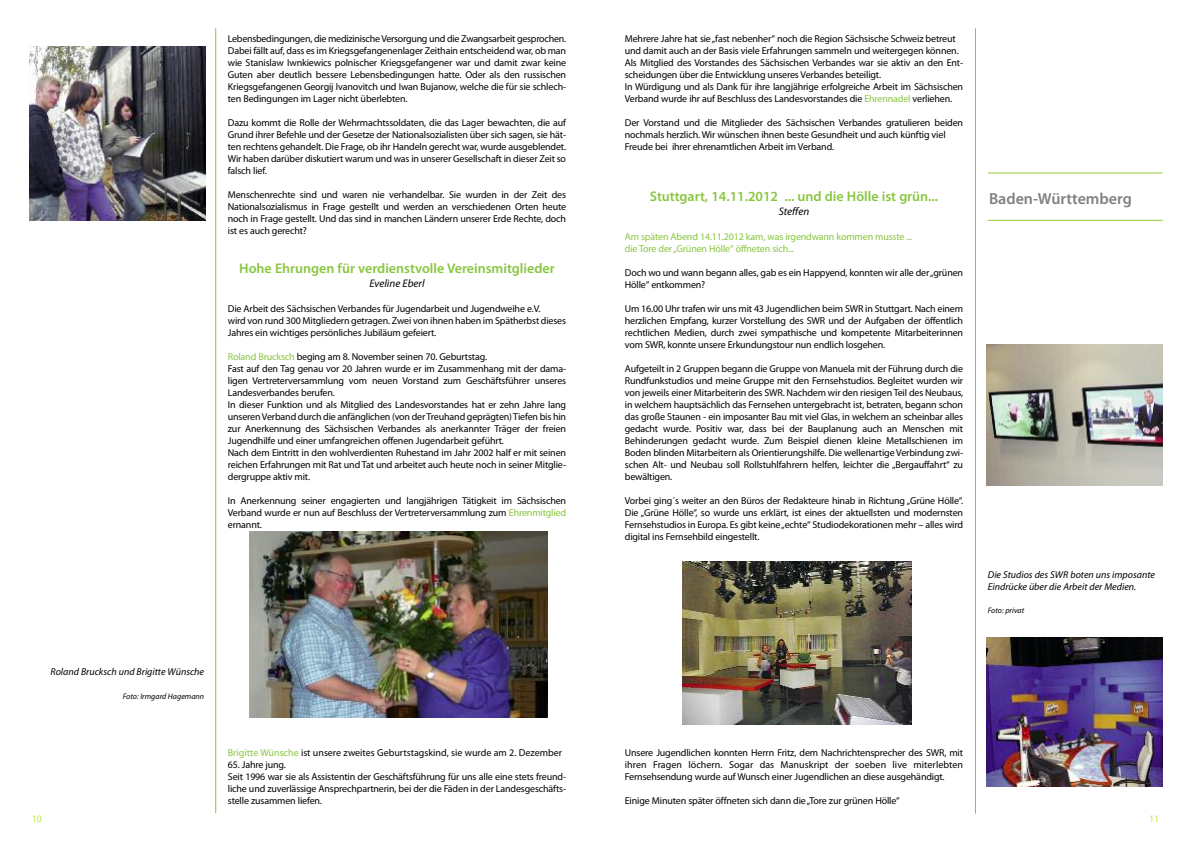
<style>
.page{position:relative;width:1191px;height:842px;background:#fff}
.page>*{position:absolute;margin:0;border:0;box-sizing:border-box;transform-origin:0 0}
.t1{font:600 16px "Myriad Pro";color:#808080}
.t2{font:600 14px "Myriad Pro";color:#88c63e}
.t3{font:italic 11px "Myriad Pro";color:#000}
.t4{font:10px/12px "Myriad Pro";letter-spacing:-.015em;color:#000;text-align:justify}
.t5{font:italic 10px/12px "Myriad Pro";color:#000}
.t6{font:10px/12px "Myriad Pro";letter-spacing:-.015em;color:#88c63e}
.t7{font:10px "Myriad Pro";color:#c0e845}
.t8{font:italic 8px "Myriad Pro";color:#000}
.s1{color:#88c63e}
</style>
<div class="page">
<hr style="left:215px;top:28px;width:1px;height:785px;background:#88c63e">
<hr style="left:975px;top:28px;width:1px;height:786px;background:#88c63e">
<img style="left:29px;top:47px;width:176px;height:173px">
<img style="left:986px;top:345px;width:176px;height:140px">
<img style="left:249px;top:532px;width:298px;height:185px">
<hr style="left:988px;top:173px;width:174px;height:1px;background:#8fca3d">
<hr style="left:988px;top:220px;width:174px;height:1px;background:#8fca3d">
<img style="left:683px;top:561px;width:228px;height:163px">
<img style="left:986px;top:637px;width:176px;height:149px">
<p class="t4" style="left:228px;top:33px;width:340px">Lebensbedingungen, die medizinischeVersorgung und die Zwangsarbeit gesprochen.<br>Dabei fällt auf, dass es im Kriegsgefangenenlager Zeithain entscheidend war, ob man wie Stanislaw Iwnkiewics polnischer Kriegsgefangener war und damit zwar keine Guten aber deutlich bessere Lebensbedingungen hatte. Oder als den russischen Kriegsgefangenen Georgij Ivanovitch und Iwan Bujanow, welche die für sie schlech&shy;ten Bedingungen im Lager nicht überlebten.</p>
<p class="t4" style="left:228px;top:117px;width:340px">Dazu kommt die Rolle der Wehrmachtssoldaten, die das Lager bewachten, die auf Grund ihrer Befehle und der Gesetze der Nationalsozialisten über sich sagen, sie hät&shy;ten rechtens gehandelt. Die Frage, ob ihr Handeln gerecht war, wurde ausgeblendet.<br>Wir haben darüber diskutiert warum und was in unserer Gesellschaft in dieser Zeit so falsch lief.</p>
<p class="t4" style="left:228px;top:189px;width:340px">Menschenrechte sind und waren nie verhandelbar. Sie wurden in der Zeit des Nationalsozialismus in Frage gestellt und werden an verschiedenen Orten heute noch in Frage gestellt. Und das sind in manchen Ländern unserer Erde Rechte, doch ist es auch gerecht?</p>
<h2 class="t2" style="left:239px;top:263px;width:317px">Hohe Ehrungen für verdienstvolle Vereinsmitglieder</h2>
<p class="t3" style="left:369px;top:280px;width:57px">Eveline Eberl</p>
<p class="t4" style="left:228px;top:303px;width:340px;text-align:left">Die Arbeit des Sächsischen Verbandes für Jugendarbeit und Jugendweihe e.V.<br>wird von rund 300 Mitgliedern getragen. Zwei von ihnen haben im Spätherbst dieses<br>Jahres ein wichtiges persönliches Jubiläum gefeiert.</p>
<p class="t4" style="left:228px;top:351px;width:340px;text-align:left"><span class="s1">Roland Brucksch</span> beging am 8. November seinen 70. Geburtstag.<br>Fast auf den Tag genau vor 20 Jahren wurde er im Zusammenhang mit der dama&shy;ligen Vertreterversammlung vom neuen Vorstand zum Geschäftsführer unseres Landesverbandes berufen.<br>In dieser Funktion und als Mitglied des Landesvorstandes hat er zehn Jahre lang unserenVerband durch die anfänglichen (von derTreuhand geprägten)Tiefen bis hin zur Anerkennung des Sächsischen Verbandes als anerkannter Träger der freien Jugendhilfe und einer umfangreichen offenen Jugendarbeit geführt.<br>Nach dem Eintritt in den wohlverdienten Ruhestand im Jahr 2002 half er mit seinen reichen Erfahrungen mit Rat und Tat und arbeitet auch heute noch in seiner Mitglie&shy;dergruppe aktiv mit.</p>
<p class="t4" style="left:228px;top:495px;width:340px">In Anerkennung seiner engagierten und langjährigen Tätigkeit im Sächsischen Verband wurde er nun auf Beschluss der Vertreterversammlung zum <span class="s1">Ehrenmitglied </span>ernannt.</p>
<p class="t5" style="left:50px;top:667px;width:155px">Roland Brucksch und Brigitte Wünsche</p>
<p class="t8" style="left:123px;top:693px;width:83px">Foto: Irmgard Hagemann</p>
<p class="t4" style="left:228px;top:747px;width:336px"><span class="s1">Brigitte Wünsche</span> ist unsere zweites Geburtstagskind, sie wurde am 2. Dezember</p>
<p class="t4" style="left:228px;top:759px;width:340px;text-align:left">65. Jahre jung.<br>Seit 1996 war sie als Assistentin der Geschäftsführung für uns alle eine stets freund&shy;liche und zuverlässige Ansprechpartnerin, bei der die Fäden in der Landesgeschäfts&shy;stelle zusammen liefen.</p>
<p class="t4" style="left:625px;top:33px;width:340px;text-align:left">Mehrere Jahre hat sie„fast nebenher“ noch die Region Sächsische Schweiz betreut und damit auch an der Basis viele Erfahrungen sammeln und weitergegen können.<br>Als Mitglied des Vorstandes des Sächsischen Verbandes war sie aktiv an den Ent&shy;scheidungen über die Entwicklung unseres Verbandes beteiligt.<br>In Würdigung und als Dank für ihre langjährige erfolgreiche Arbeit im Sächsischen Verband wurde ihr auf Beschluss des Landesvorstandes die <span class="s1">Ehrennadel</span> verliehen.</p>
<p class="t4" style="left:625px;top:117px;width:340px;text-align:left">Der Vorstand und die Mitglieder des Sächsischen Verbandes gratulieren beiden nochmals herzlich. Wir wünschen ihnen beste Gesundheit und auch künftig viel<br>Freude bei ihrer ehrenamtlichen Arbeit im Verband.</p>
<h2 class="t2" style="left:650px;top:191px;width:290px">Stuttgart, 14.11.2012 ... und die Hölle ist grün...</h2>
<p class="t3" style="left:778px;top:208px;width:32px">Steffen</p>
<p class="t6" style="left:625px;top:231px;width:289px">Am späten Abend 14.11.2012 kam, was irgendwann kommen musste ... die Tore der„Grünen Hölle“ öffneten sich...</p>
<p class="t4" style="left:625px;top:267px;width:340px">Doch wo und wann begann alles, gab es ein Happyend, konnten wir alle der„grünen<br>Hölle“ entkommen?</p>
<p class="t4" style="left:625px;top:303px;width:340px">Um 16.00 Uhr trafen wir uns mit 43 Jugendlichen beim SWR in Stuttgart. Nach einem herzlichen Empfang, kurzer Vorstellung des SWR und der Aufgaben der öffentlich rechtlichen Medien, durch zwei sympathische und kompetente Mitarbeiterinnen vom SWR, konnte unsere Erkundungstour nun endlich losgehen.</p>
<p class="t4" style="left:625px;top:363px;width:340px">Aufgeteilt in 2 Gruppen begann die Gruppe von Manuela mit der Führung durch die Rundfunkstudios und meine Gruppe mit den Fernsehstudios. Begleitet wurden wir von jeweils einer Mitarbeiterin des SWR. Nachdem wir den riesigen Teil des Neubaus, in welchem hauptsächlich das Fernsehen untergebracht ist, betraten, begann schon das große Staunen - ein imposanter Bau mit viel Glas, in welchem an scheinbar alles gedacht wurde. Positiv war, dass bei der Bauplanung auch an Menschen mit Behinderungen gedacht wurde. Zum Beispiel dienen kleine Metallschienen im Boden blinden Mitarbeitern als Orientierungshilfe. Die wellenartige Verbindung zwi&shy;schen Alt- und Neubau soll Rollstuhlfahrern helfen, leichter die „Bergauffahrt“ zu bewältigen.</p>
<p class="t4" style="left:625px;top:495px;width:340px">Vorbei ging´s weiter an den Büros der Redakteure hinab in Richtung „Grüne Hölle“.<br>Die „Grüne Hölle“, so wurde uns erklärt, ist eines der aktuellsten und modernsten Fernsehstudios in Europa. Es gibt keine„echte“ Studiodekorationen mehr – alles wird digital ins Fernsehbild eingestellt.</p>
<h1 class="t1" style="left:989px;top:192px;width:144px">Baden-Württemberg</h1>
<p class="t5" style="left:987px;top:569px;width:169px">Die Studios des SWR boten uns imposante<br>Eindrücke über die Arbeit der Medien.</p>
<p class="t8" style="left:987px;top:607px;width:38px">Foto: privat</p>
<p class="t4" style="left:625px;top:747px;width:340px">Unsere Jugendlichen konnten Herrn Fritz, dem Nachrichtensprecher des SWR, mit ihren Fragen löchern. Sogar das Manuskript der soeben live miterlebten Fernsehsendung wurde auf Wunsch einer Jugendlichen an diese ausgehändigt.</p>
<p class="t4" style="left:625px;top:795px;width:276px">Einige Minuten später öffneten sich dann die„Tore zur grünen Hölle“</p>
<p class="t7" style="left:32px;top:815px;width:12px">10</p>
<p class="t7" style="left:1149px;top:815px;width:12px">11</p>
</div>
